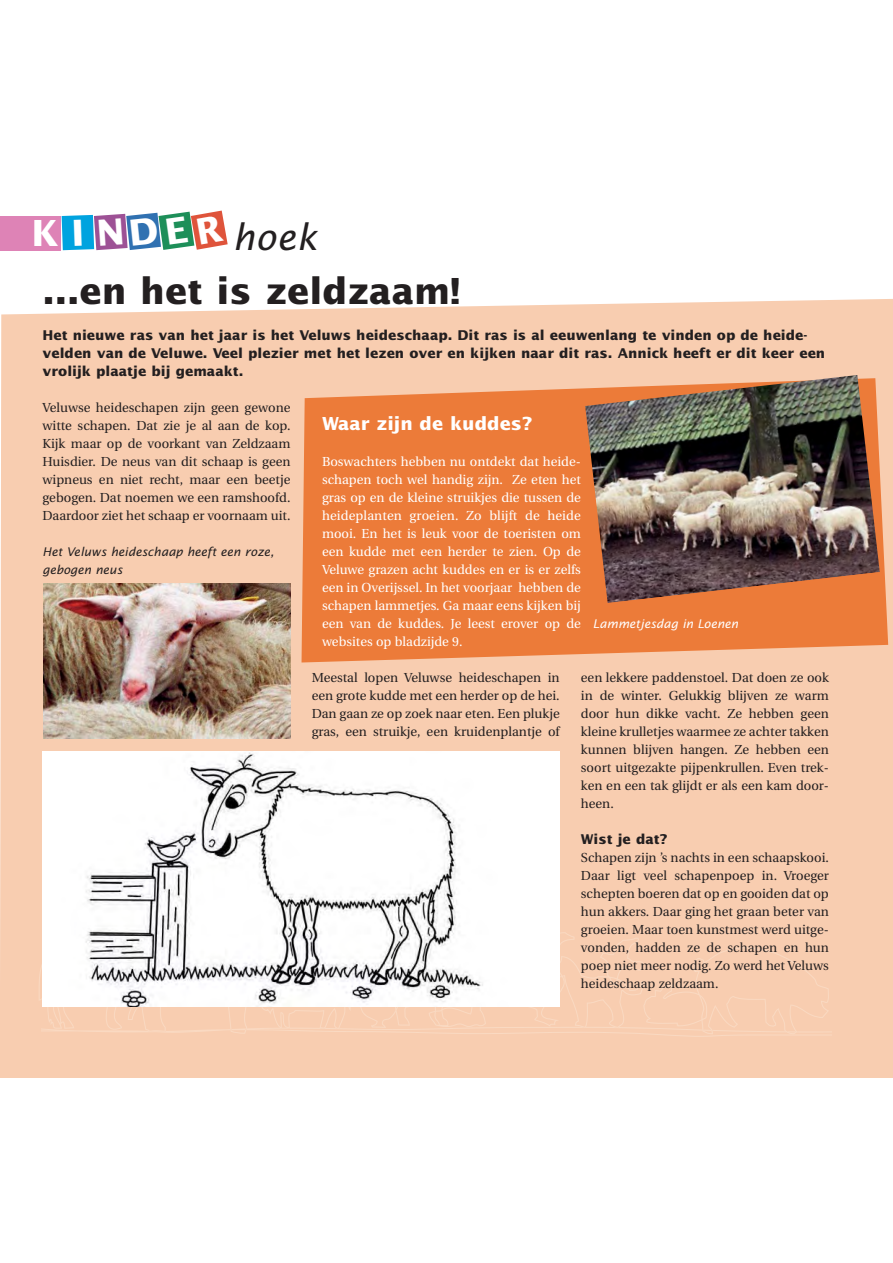
<style>
.page{position:relative;width:893px;height:1263px;background:#fff}
.page>*{position:absolute;margin:0;border:0;box-sizing:border-box;transform-origin:0 0}
.t1{font:700 36px "Lucida Sans";color:#231f20}
.t2{font:italic 36px "Lucida Sans";color:#231f20}
.t3{font:700 36px "Lucida Sans";color:#fff}
.t4{font:700 18px "Lucida Sans";color:#fff}
.t5{font:700 13.5px/18px "Lucida Sans";color:#231f20}
.t6{font:13.05px/18px "Utopia";color:#231f20;text-align:justify}
.t7{font:13.05px/18px "Utopia";color:#fff;text-align:justify}
.t8{font:italic 12px/18px "Lucida Sans";color:#231f20}
.t9{font:italic 12px "Lucida Sans";color:#fff}
</style>
<div class="page">
<div style="left:0;top:299px;width:893px;height:779px;background:#f8cdb0"></div>
<svg style="left:301px;top:378px;width:587px;height:285px;background:#ed8446"></svg>
<div style="left:0;top:216px;width:50px;height:34px;background:#de83b6"></div>
<div style="left:29px;top:216px;width:32px;height:34px;background:#de83b6"></div>
<div style="left:39px;top:921px;width:604px;height:113px;background:#f8cdb0"></div>
<svg style="left:41px;top:946px;width:791px;height:91px;background:#f8ceb2"></svg>
<img style="left:43px;top:584px;width:247px;height:154px">
<img style="left:585px;top:375px;width:295px;height:228px">
<img style="left:43px;top:752px;width:517px;height:254px">
<svg style="left:62px;top:211px;width:166px;height:39px;background:#778c9f"></svg>
<h1 class="t3" style="left:31px;top:218px;width:29px">K</h1>
<h1 class="t2" style="left:233px;top:222px;width:86px">hoek</h1>
<h1 class="t1" style="left:43px;top:276px;width:419px">...en het is zeldzaam!</h1>
<p class="t5" style="left:43px;top:327px;width:784px">Het nieuwe ras van het jaar is het Veluws heideschaap. Dit ras is al eeuwenlang te vinden op de heide&shy;velden van de Veluwe. Veel plezier met het lezen over en kijken naar dit ras. Annick heeft er dit keer een vrolijk plaatje bij gemaakt.</p>
<p class="t6" style="left:43px;top:400px;width:249px">Veluwse heideschapen zijn geen gewone witte schapen. Dat zie je al aan de kop.<br>Kijk maar op de voorkant van Zeldzaam Huisdier. De neus van dit schaap is geen wipneus en niet recht, maar een beetje gebogen. Dat noemen we een ramshoofd.<br>Daardoor ziet het schaap er voornaam uit.</p>
<h2 class="t4" style="left:322px;top:416px;width:212px">Waar zijn de kuddes?</h2>
<p class="t7" style="left:322px;top:454px;width:260px">Boswachters hebben nu ontdekt dat heide&shy;schapen toch wel handig zijn. Ze eten het gras op en de kleine struikjes die tussen de heideplanten groeien. Zo blijft de heide mooi. En het is leuk voor de toeristen om een kudde met een herder te zien. Op de Veluwe grazen acht kuddes en er is er zelfs een in Overijssel. In het voorjaar hebben de schapen lammetjes. Ga maar eens kijken bij een van de kuddes. Je leest erover op de websites op bladzijde 9.</p>
<p class="t8" style="left:43px;top:543px;width:233px">Het Veluws heideschaap heeft een roze, gebogen neus</p>
<p class="t9" style="left:593px;top:619px;width:147px">Lammetjesdag in Loenen</p>
<p class="t6" style="left:312px;top:670px;width:249px">Meestal lopen Veluwse heideschapen in een grote kudde met een herder op de hei.<br>Dan gaan ze op zoek naar eten. Een plukje gras, een struikje, een kruidenplantje of</p>
<p class="t6" style="left:581px;top:670px;width:249px">een lekkere paddenstoel. Dat doen ze ook in de winter. Gelukkig blijven ze warm door hun dikke vacht. Ze hebben geen kleine krulletjes waarmee ze achter takken kunnen blijven hangen. Ze hebben een soort uitgezakte pijpenkrullen. Even trek&shy;ken en een tak glijdt er als een kam door&shy;heen.</p>
<p class="t5" style="left:581px;top:831px;width:88px">Wist je dat?</p>
<p class="t6" style="left:581px;top:849px;width:250px">Schapen zijn ’s nachts in een schaapskooi.<br>Daar ligt veel schapenpoep in. Vroeger schepten boeren dat op en gooiden dat op hun akkers. Daar ging het graan beter van groeien. Maar toen kunstmest werd uitge&shy;vonden, hadden ze de schapen en hun poep niet meer nodig. Zo werd het Veluws heideschaap zeldzaam.</p>
</div>
